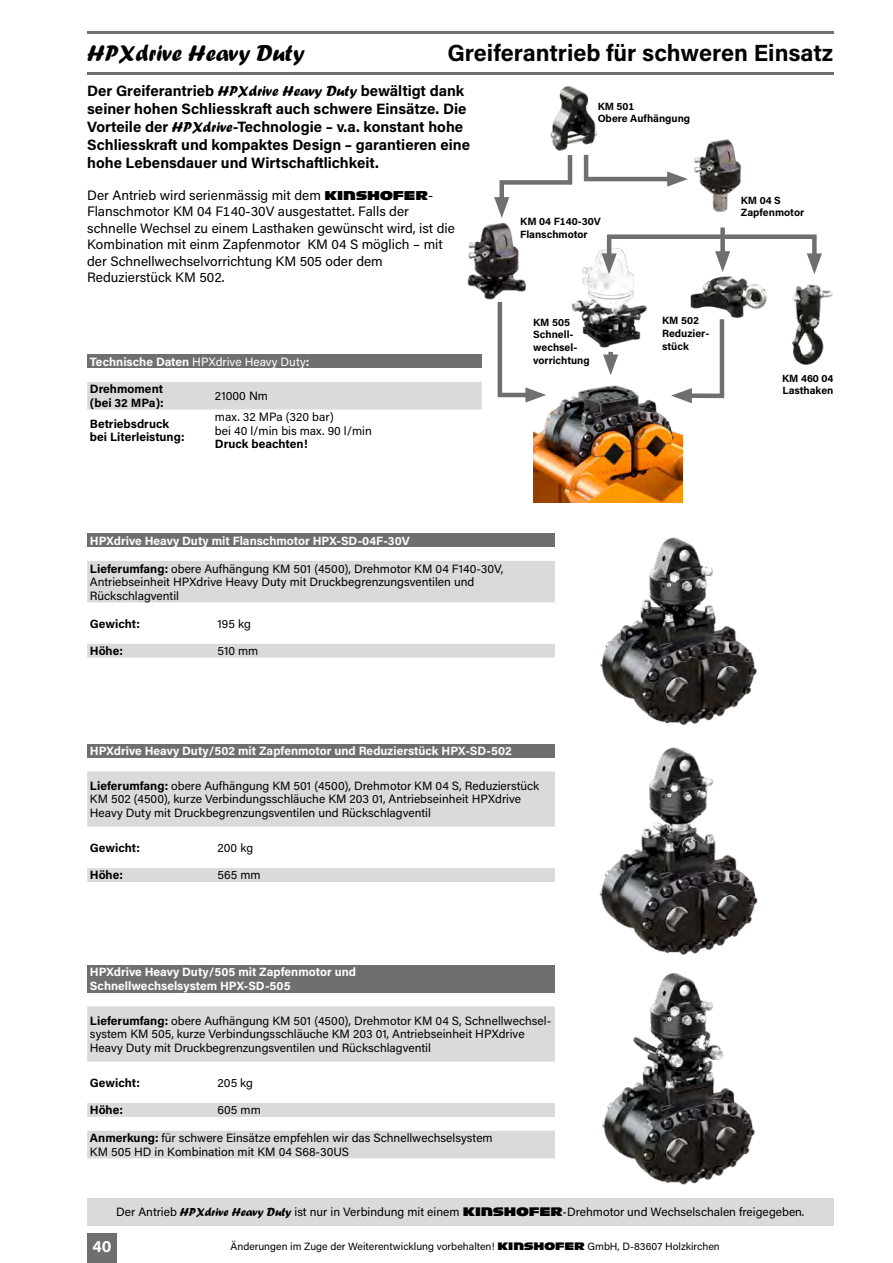
<style>
.page{position:relative;width:893px;height:1263px;background:#fff}
.page>*{position:absolute;margin:0;border:0;box-sizing:border-box;transform-origin:0 0}
.t1{font:700 23.4px "Acumin Pro";color:#000}
.t2{font:23.4px "Forte";color:#000}
.t3{font:700 16.5px "Acumin Pro";color:#fff}
.t4{font:700 15px/18px "Acumin Pro";color:#000}
.t5{font:13.65px/16.5px "Acumin Pro";color:#000}
.t6{font:12px/13.5px "Acumin Pro";color:#000}
.t7{font:700 12px/13.5px "Acumin Pro";color:#fff}
.t8{font:700 12px/13.5px "Acumin Pro";color:#000}
.t9{font:12px "Acumin Pro";color:#fff}
.t10{font:700 10.5px/12.6px "Acumin Pro";color:#000}
.t11{font:10.5px "Acumin Pro";color:#000}
.s1{font-family:"Forte";font-weight:400}
.s2{font-family:"Antique Olive Kinshofer";font-size:12.45px}
.s3{font-weight:700}
.s4{font-family:"Forte"}
.s5{font-family:"Antique Olive Kinshofer"}
</style>
<div class="page">
<div style="left:87px;top:1233px;width:30px;height:30px;background:#706f6f"></div>
<img style="left:694px;top:139px;width:48px;height:66px">
<img style="left:735px;top:278px;width:98px;height:87px">
<svg style="left:499px;top:185px;width:5px;height:5px"></svg>
<svg style="left:497px;top:383px;width:36px;height:20px"></svg>
<svg style="left:682px;top:383px;width:43px;height:20px"></svg>
<svg style="left:667px;top:172px;width:21px;height:15px"></svg>
<img style="left:481px;top:74px;width:189px;height:111px">
<img style="left:467px;top:190px;width:43px;height:103px">
<img style="left:484px;top:205px;width:251px;height:178px">
<div style="left:607px;top:234px;width:210px;height:30px;border:4px solid #706f6f"></div>
<svg style="left:602px;top:253px;width:15px;height:21px"></svg>
<svg style="left:807px;top:253px;width:15px;height:21px"></svg>
<img style="left:533px;top:353px;width:149px;height:94px">
<img style="left:533px;top:447px;width:224px;height:228px">
<img style="left:522px;top:1015px;width:311px;height:211px">
<img style="left:522px;top:675px;width:236px;height:340px">
<div style="left:87px;top:354px;width:395px;height:14px;background:#706f6f"></div>
<div style="left:87px;top:382px;width:395px;height:27px;background:#dadada"></div>
<div style="left:87px;top:533px;width:468px;height:14px;background:#706f6f"></div>
<svg style="left:87px;top:561px;width:468px;height:97px;fill:#dadada"></svg>
<div style="left:87px;top:744px;width:468px;height:13px;background:#706f6f"></div>
<svg style="left:87px;top:771px;width:468px;height:111px;fill:#dadada"></svg>
<div style="left:87px;top:965px;width:468px;height:27px;background:#706f6f"></div>
<svg style="left:87px;top:1006px;width:468px;height:152px;fill:#dadada"></svg>
<div style="left:87px;top:1198px;width:746px;height:27px;background:#dadada"></div>
<hr style="left:87px;top:72px;width:746px;height:2px;background:#706f6f">
<hr style="left:87px;top:32px;width:746px;height:2px;background:#706f6f">
<h1 class="t2" style="left:87px;top:40px;width:219px">HPXdrive Heavy Duty</h1>
<h1 class="t1" style="left:447px;top:37px;width:388px">Greiferantrieb für schweren Einsatz</h1>
<p class="t4" style="left:87px;top:81px;width:384px">Der Greiferantrieb <span class="s1">HPXdrive Heavy Duty</span> bewältigt dank seiner hohen Schliesskraft auch schwere Einsätze. Die Vorteile der <span class="s1">HPXdrive</span>-Technologie – v.a. konstant hohe Schliesskraft und kompaktes Design – garantieren eine hohe Lebensdauer und Wirtschaftlichkeit.</p>
<p class="t5" style="left:87px;top:186px;width:369px">Der Antrieb wird serienmässig mit dem <span class="s2">KINSHOFER</span>-Flanschmotor KM 04 F140-30V ausgestattet. Falls der schnelle Wechsel zu einem Lasthaken gewünscht wird, ist die Kombination mit einm Zapfenmotor KM 04 S möglich – mit der Schnellwechselvorrichtung KM 505 oder dem Reduzierstück KM 502.</p>
<p class="t9" style="left:90px;top:353px;width:221px"><span class="s3">Technische Daten</span> HPXdrive Heavy Duty<span class="s3">:</span></p>
<p class="t8" style="left:90px;top:382px;width:75px">Drehmoment (bei 32 MPa):</p>
<p class="t6" style="left:215px;top:389px;width:55px">21000 Nm</p>
<p class="t8" style="left:90px;top:416px;width:96px">Betriebsdruck bei Literleistung:</p>
<p class="t6" style="left:215px;top:410px;width:158px">max. 32 MPa (320 bar)<br>bei 40 l/min bis max. 90 l/min</p>
<p class="t8" style="left:215px;top:437px;width:94px">Druck beachten!</p>
<p class="t10" style="left:598px;top:99px;width:94px">KM 501<br>Obere Aufhängung</p>
<p class="t10" style="left:520px;top:215px;width:82px">KM 04 F140-30V<br>Flanschmotor</p>
<p class="t10" style="left:533px;top:315px;width:58px">KM 505<br>Schnell&shy;wechsel&shy;vorrichtung</p>
<p class="t10" style="left:662px;top:314px;width:49px">KM 502<br>Reduzier&shy;stück</p>
<p class="t10" style="left:741px;top:193px;width:65px">KM 04 S<br>Zapfenmotor</p>
<p class="t10" style="left:782px;top:371px;width:53px">KM 460 04<br>Lasthaken</p>
<p class="t7" style="left:90px;top:533px;width:321px">HPXdrive Heavy Duty mit Flanschmotor HPX-SD-04F-30V</p>
<p class="t6" style="left:90px;top:561px;width:415px"><span class="s3">Lieferumfang:</span> obere Aufhängung KM 501 (4500), Drehmotor KM 04 F140-30V,<br>Antriebseinheit HPXdrive Heavy Duty mit Druckbegrenzungsventilen und<br>Rückschlagventil</p>
<p class="t8" style="left:90px;top:616px;width:52px">Gewicht:</p>
<p class="t6" style="left:217px;top:616px;width:35px">195 kg</p>
<p class="t8" style="left:90px;top:644px;width:35px">Höhe:</p>
<p class="t6" style="left:217px;top:644px;width:42px">510 mm</p>
<p class="t7" style="left:90px;top:744px;width:423px">HPXdrive Heavy Duty/502 mit Zapfenmotor und Reduzierstück HPX-SD-502</p>
<p class="t6" style="left:90px;top:778px;width:451px"><span class="s3">Lieferumfang:</span> obere Aufhängung KM 501 (4500), Drehmotor KM 04 S, Reduzierstück<br>KM 502 (4500), kurze Verbindungsschläuche KM 203 01, Antriebseinheit HPXdrive<br>Heavy Duty mit Druckbegrenzungsventilen und Rückschlagventil</p>
<p class="t8" style="left:90px;top:840px;width:52px">Gewicht:</p>
<p class="t6" style="left:217px;top:840px;width:37px">200 kg</p>
<p class="t8" style="left:90px;top:868px;width:35px">Höhe:</p>
<p class="t6" style="left:217px;top:868px;width:45px">565 mm</p>
<p class="t7" style="left:90px;top:965px;width:268px">HPXdrive Heavy Duty/505 mit Zapfenmotor und<br>Schnellwechselsystem HPX-SD-505</p>
<p class="t6" style="left:90px;top:1013px;width:463px"><span class="s3">Lieferumfang:</span> obere Aufhängung KM 501 (4500), Drehmotor KM 04 S, Schnellwechsel&shy;system KM 505, kurze Verbindungsschläuche KM 203 01, Antriebseinheit HPXdrive<br>Heavy Duty mit Druckbegrenzungsventilen und Rückschlagventil</p>
<p class="t8" style="left:90px;top:1075px;width:52px">Gewicht:</p>
<p class="t6" style="left:217px;top:1075px;width:37px">205 kg</p>
<p class="t8" style="left:90px;top:1103px;width:35px">Höhe:</p>
<p class="t6" style="left:217px;top:1103px;width:45px">605 mm</p>
<p class="t6" style="left:90px;top:1131px;width:404px"><span class="s3">Anmerkung:</span> für schwere Einsätze empfehlen wir das Schnellwechselsystem<br>KM 505 HD in Kombination mit KM 04 S68-30US</p>
<p class="t6" style="left:116px;top:1205px;width:690px">Der Antrieb <span class="s4">HPXdrive Heavy Duty</span> ist nur in Verbindung mit einem <span class="s5">KINSHOFER</span>-Drehmotor und Wechselschalen freigegeben.</p>
<h2 class="t3" style="left:92px;top:1235px;width:21px">40</h2>
<p class="t11" style="left:230px;top:1239px;width:491px">Änderungen im Zuge der Weiterentwicklung vorbehalten! <span class="s5">KINSHOFER</span> GmbH, D-83607 Holzkirchen</p>
</div>
